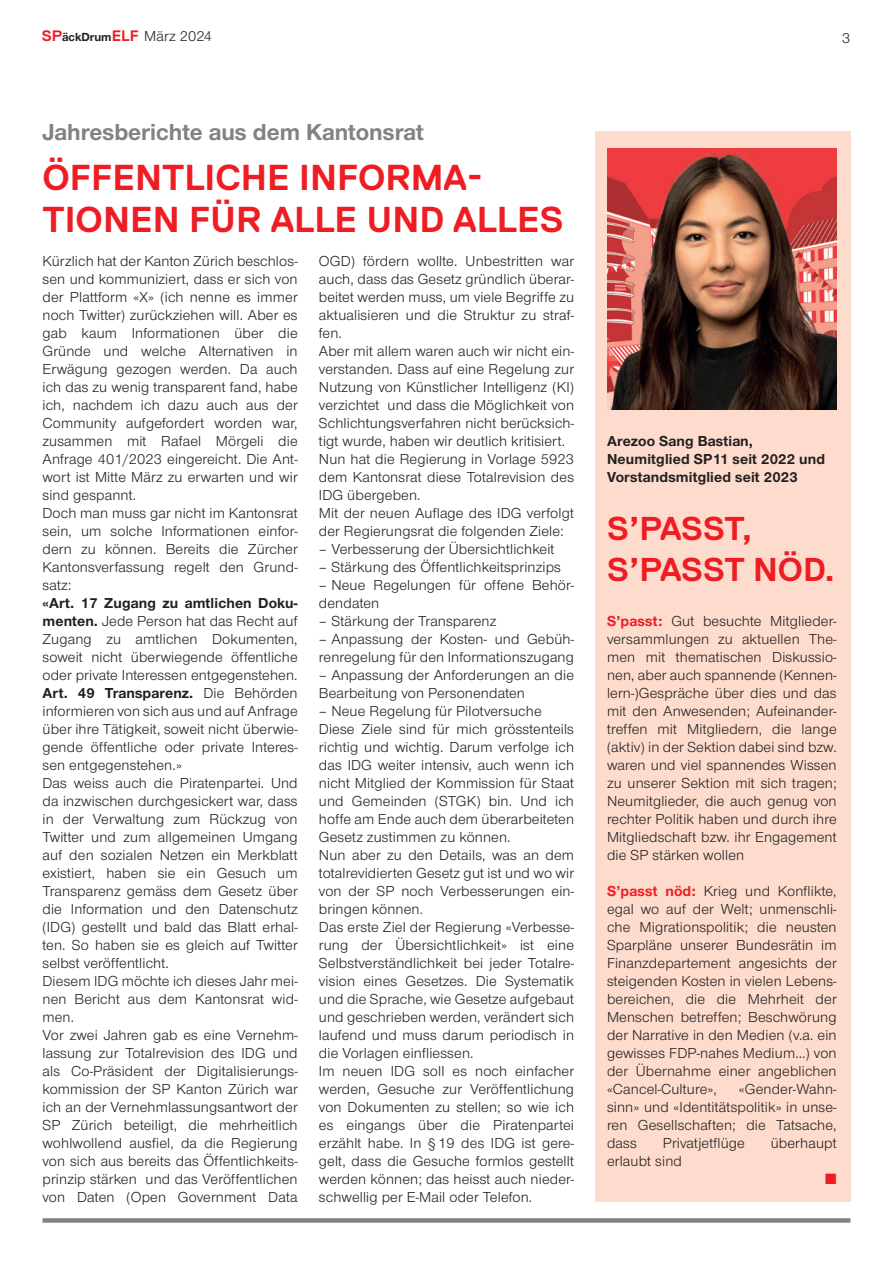
<style>
.page{position:relative;width:893px;height:1263px;background:#fff}
.page>*{position:absolute;margin:0;border:0;box-sizing:border-box;transform-origin:0 0}
.Artikeltitel{font:700 36px/42px "Replica";color:#ee1d23}
.Artikeltitel-2{font:700 33px/40.5px "Replica";letter-spacing:-.01em;color:#ee1d23}
.Titel{font:700 24px "Nimbus San Nov";color:#808285}
.Text{font:15px/18px "Nimbus San Nov";letter-spacing:.01em;color:#231f20;text-align:justify}
.Text-2{font:700 15px/18px "Nimbus San Nov";letter-spacing:.01em;color:#231f20}
.Text-3{font:15px "Zapf Dingbats ITC";color:#ee1d23}
.s1{font-family:"Replica";font-weight:700;font-size:15.15px;color:#ee1d23}
.s2{font-weight:700;font-size:12.15px}
.s3{font-weight:700}
.s4{font-weight:700;color:#ee1d23}
</style>
<div class="page">
<div style="left:43px;top:1218px;width:807px;height:5px;background:#808285"></div>
<div style="left:595px;top:132px;width:255px;height:1070px;background:#fddcce"></div>
<img style="left:607px;top:149px;width:230px;height:261px">
<p class="Text" style="left:42px;top:27px;width:172px"><span class="s1">SP</span><span class="s2">äckDrum</span><span class="s1">ELF</span> März 2024</p>
<p class="Text" style="left:842px;top:29px;width:10px">3</p>
<p class="Titel" style="left:43px;top:118px;width:383px">Jahresberichte aus dem Kantonsrat</p>
<p class="Artikeltitel" style="left:43px;top:157px;width:522px">ÖFFENTLICHE INFORMA-<br>TIONEN FÜR ALLE UND ALLES</p>
<p class="Text" style="left:43px;top:252px;width:257px">Kürzlich hat der Kanton Zürich beschlos&shy;sen und kommuniziert, dass er sich von der Plattform «X» (ich nenne es immer noch Twitter) zurückziehen will. Aber es gab kaum Informationen über die Gründe und welche Alternativen in Erwägung gezogen werden. Da auch ich das zu wenig transparent fand, habe ich, nachdem ich dazu auch aus der Community aufgefordert worden war, zusammen mit Rafael Mörgeli die Anfrage 401/2023 eingereicht. Die Ant&shy;wort ist Mitte März zu erwarten und wir sind gespannt.</p>
<p class="Text" style="left:43px;top:504px;width:257px">Doch man muss gar nicht im Kantonsrat sein, um solche Informationen einfor&shy;dern zu können. Bereits die Zürcher Kantonsverfassung regelt den Grund&shy;satz:</p>
<p class="Text" style="left:43px;top:594px;width:257px"><span class="s3">«Art. 17 Zugang zu amtlichen Doku&shy;menten.</span> Jede Person hat das Recht auf Zugang zu amtlichen Dokumenten, soweit nicht überwiegende öffentliche oder private Interessen entgegenstehen.</p>
<p class="Text" style="left:43px;top:684px;width:257px"><span class="s3">Art. 49 Transparenz.</span> Die Behörden informieren von sich aus und auf Anfrage über ihre Tätigkeit, soweit nicht überwie&shy;gende öffentliche oder private Interes&shy;sen entgegenstehen.»</p>
<p class="Text" style="left:43px;top:774px;width:257px">Das weiss auch die Piratenpartei. Und da inzwischen durchgesickert war, dass in der Verwaltung zum Rückzug von Twitter und zum allgemeinen Umgang auf den sozialen Netzen ein Merkblatt existiert, haben sie ein Gesuch um Transparenz gemäss dem Gesetz über die Information und den Datenschutz (IDG) gestellt und bald das Blatt erhal&shy;ten. So haben sie es gleich auf Twitter selbst veröffentlicht.</p>
<p class="Text" style="left:43px;top:972px;width:257px">Diesem IDG möchte ich dieses Jahr mei&shy;nen Bericht aus dem Kantonsrat wid&shy;men.</p>
<p class="Text" style="left:43px;top:1026px;width:257px">Vor zwei Jahren gab es eine Vernehm&shy;lassung zur Totalrevision des IDG und als Co-Präsident der Digitalisierungs&shy;kommission der SP Kanton Zürich war ich an der Vernehmlassungsantwort der SP Zürich beteiligt, die mehrheitlich wohlwollend ausfiel, da die Regierung von sich aus bereits das Öffentlichkeits&shy;prinzip stärken und das Veröffentlichen von Daten (Open Government Data</p>
<p class="Text" style="left:319px;top:252px;width:257px">OGD) fördern wollte. Unbestritten war auch, dass das Gesetz gründlich überar&shy;beitet werden muss, um viele Begriffe zu aktualisieren und die Struktur zu straf&shy;fen.</p>
<p class="Text" style="left:319px;top:342px;width:257px">Aber mit allem waren auch wir nicht ein&shy;verstanden. Dass auf eine Regelung zur Nutzung von Künstlicher Intelligenz (KI) verzichtet und dass die Möglichkeit von Schlichtungsverfahren nicht berücksich&shy;tigt wurde, haben wir deutlich kritisiert.</p>
<p class="Text" style="left:319px;top:450px;width:257px">Nun hat die Regierung in Vorlage 5923 dem Kantonsrat diese Totalrevision des IDG übergeben.</p>
<p class="Text" style="left:319px;top:504px;width:257px">Mit der neuen Auflage des IDG verfolgt der Regierungsrat die folgenden Ziele:</p>
<p class="Text" style="left:319px;top:540px;width:237px">– Verbesserung der Übersichtlichkeit</p>
<p class="Text" style="left:319px;top:558px;width:244px">– Stärkung des Öffentlichkeitsprinzips</p>
<p class="Text" style="left:319px;top:576px;width:257px">– Neue Regelungen für offene Behör&shy;dendaten</p>
<p class="Text" style="left:319px;top:612px;width:179px">– Stärkung der Transparenz</p>
<p class="Text" style="left:319px;top:630px;width:257px">– Anpassung der Kosten- und Gebüh&shy;renregelung für den Informationszugang</p>
<p class="Text" style="left:319px;top:666px;width:257px">– Anpassung der Anforderungen an die<br>Bearbeitung von Personendaten</p>
<p class="Text" style="left:319px;top:702px;width:224px">– Neue Regelung für Pilotversuche</p>
<p class="Text" style="left:319px;top:720px;width:257px">Diese Ziele sind für mich grösstenteils richtig und wichtig. Darum verfolge ich das IDG weiter intensiv, auch wenn ich nicht Mitglied der Kommission für Staat und Gemeinden (STGK) bin. Und ich hoffe am Ende auch dem überarbeiteten Gesetz zustimmen zu können.</p>
<p class="Text" style="left:319px;top:846px;width:257px">Nun aber zu den Details, was an dem totalrevidierten Gesetz gut ist und wo wir von der SP noch Verbesserungen ein&shy;bringen können.</p>
<p class="Text" style="left:319px;top:918px;width:257px">Das erste Ziel der Regierung «Verbesse&shy;rung der Übersichtlichkeit» ist eine Selbstverständlichkeit bei jeder Totalre&shy;vision eines Gesetzes. Die Systematik und die Sprache, wie Gesetze aufgebaut und geschrieben werden, verändert sich laufend und muss darum periodisch in die Vorlagen einfliessen.</p>
<p class="Text" style="left:319px;top:1062px;width:257px">Im neuen IDG soll es noch einfacher werden, Gesuche zur Veröffentlichung von Dokumenten zu stellen; so wie ich es eingangs über die Piratenpartei erzählt habe. In § 19 des IDG ist gere&shy;gelt, dass die Gesuche formlos gestellt werden können; das heisst auch nieder&shy;schwellig per E-Mail oder Telefon.</p>
<p class="Text-2" style="left:607px;top:432px;width:220px">Arezoo Sang Bastian,<br>Neumitglied SP11 seit 2022 und<br>Vorstandsmitglied seit 2023</p>
<p class="Artikeltitel-2" style="left:607px;top:509px;width:230px">S’PASST,<br>S’PASST NÖD.</p>
<p class="Text" style="left:607px;top:612px;width:231px"><span class="s4">S’passt:</span> Gut besuchte Mitglieder&shy;versammlungen zu aktuellen The&shy;men mit thematischen Diskussio&shy;nen, aber auch spannende (Kennen&shy;lern-)Gespräche über dies und das mit den Anwesenden; Aufeinander&shy;treffen mit Mitgliedern, die lange (aktiv) in der Sektion dabei sind bzw. waren und viel spannendes Wissen zu unserer Sektion mit sich tragen; Neumitglieder, die auch genug von rechter Politik haben und durch ihre Mitgliedschaft bzw. ihr Engagement die SP stärken wollen</p>
<p class="Text" style="left:607px;top:882px;width:231px"><span class="s4">S’passt nöd:</span> Krieg und Konflikte, egal wo auf der Welt; unmenschli&shy;che Migrationspolitik; die neusten Sparpläne unserer Bundesrätin im Finanzdepartement angesichts der steigenden Kosten in vielen Lebens&shy;bereichen, die die Mehrheit der Menschen betreffen; Beschwörung der Narrative in den Medien (v.a. ein gewisses FDP-nahes Medium…) von der Übernahme einer angeblichen «Cancel-Culture»,</p>
<p class="Text" style="left:607px;top:1080px;width:231px;text-indent:132px">«Gender-Wahn&shy;sinn» und «Identitätspolitik» in unse&shy;ren Gesellschaften; die Tatsache, dass</p>
<p class="Text" style="left:663px;top:1134px;width:84px">Privatjetflüge</p>
<p class="Text" style="left:771px;top:1134px;width:67px">überhaupt</p>
<p class="Text" style="left:607px;top:1152px;width:76px">erlaubt sind</p>
<p class="Text-3" style="left:825px;top:1172px;width:13px">■</p>
</div>
